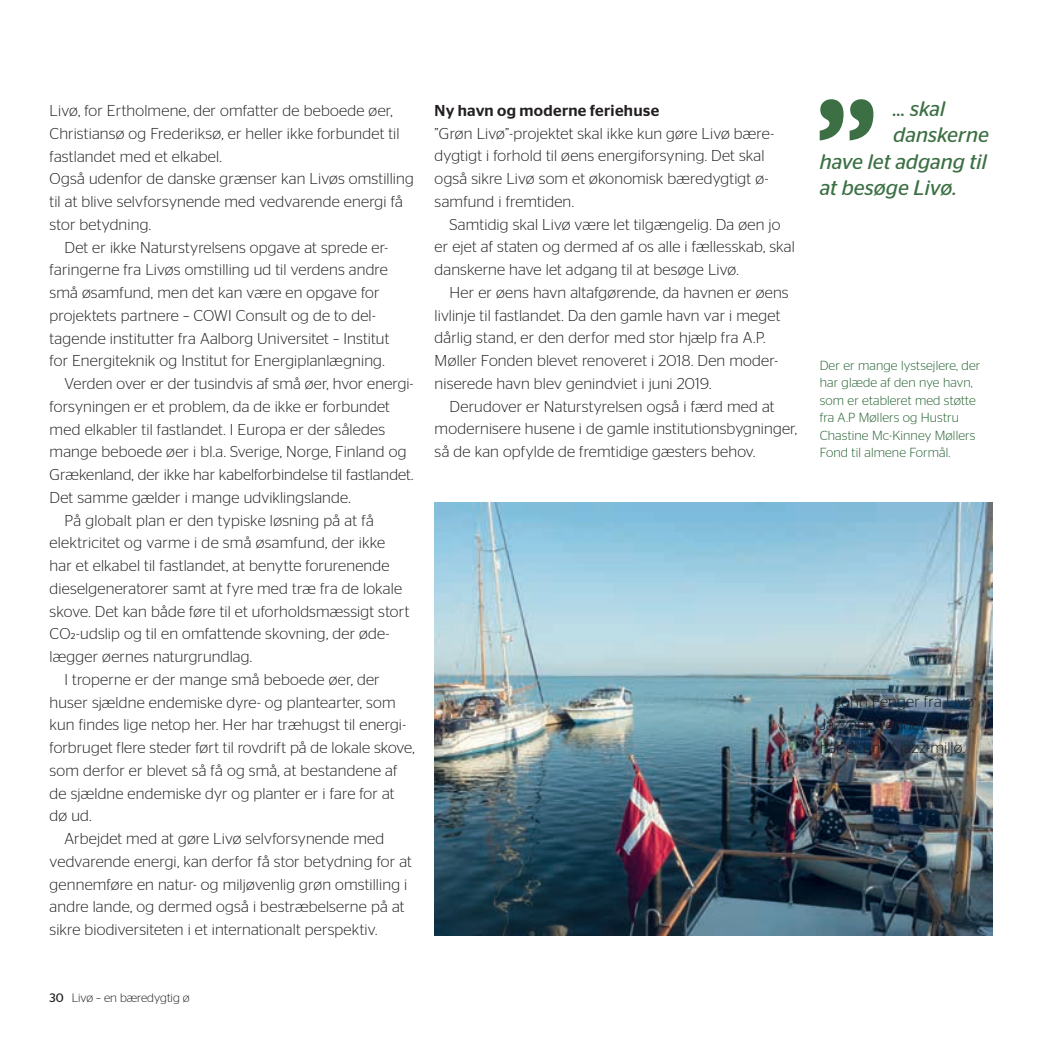
<style>
.page{position:relative;width:1042px;height:1042px;background:#fff}
.page>*{position:absolute;margin:0;border:0;box-sizing:border-box;transform-origin:0 0}
.t1{font:italic 21px "Stag Sans";color:#3c7044}
.t2{font:300 15.75px/22.8px "Stag Sans";letter-spacing:.01em;color:#231f20}
.t3{font:500 15.75px "Stag Sans";letter-spacing:.02em;color:#231f20}
.t4{font:300 13.12px/17.5px "Stag Sans";letter-spacing:.01em;color:#256231}
.t5{font:300 12.25px "Stag Sans";color:#231f20}
.s1{font-weight:400}
</style>
<div class="page">
<img style="left:435px;top:503px;width:557px;height:432px">
<svg style="left:819px;top:99px;width:54px;height:41px"></svg>
<p class="t2" style="left:50px;top:99px;width:345px">Livø, for Ertholmene, der omfatter de beboede øer,</p>
<p class="t2" style="left:50px;top:122px;width:351px">Christiansø og Frederiksø, er heller ikke forbundet til</p>
<p class="t2" style="left:50px;top:144px;width:174px">fastlandet med et elkabel.</p>
<p class="t2" style="left:50px;top:167px;width:366px">Også udenfor de danske grænser kan Livøs omstilling</p>
<p class="t2" style="left:50px;top:190px;width:355px">til at blive selvforsynende med vedvarende energi få</p>
<p class="t2" style="left:50px;top:213px;width:103px">stor betydning.</p>
<p class="t2" style="left:64px;top:235px;width:325px">Det er ikke Naturstyrelsens opgave at sprede er-</p>
<p class="t2" style="left:50px;top:258px;width:340px">faringerne fra Livøs omstilling ud til verdens andre</p>
<p class="t2" style="left:50px;top:281px;width:331px">små øsamfund, men det kan være en opgave for</p>
<p class="t2" style="left:50px;top:304px;width:328px">projektets partnere – COWI Consult og de to del-</p>
<p class="t2" style="left:50px;top:326px;width:341px">tagende institutter fra Aalborg Universitet – Institut</p>
<p class="t2" style="left:50px;top:349px;width:336px">for Energiteknik og Institut for Energiplanlægning.</p>
<p class="t2" style="left:64px;top:372px;width:350px">Verden over er der tusindvis af små øer, hvor energi-</p>
<p class="t2" style="left:50px;top:395px;width:342px">forsyningen er et problem, da de ikke er forbundet</p>
<p class="t2" style="left:50px;top:417px;width:337px">med elkabler til fastlandet. I Europa er der således</p>
<p class="t2" style="left:50px;top:440px;width:358px">mange beboede øer i bl.a. Sverige, Norge, Finland og</p>
<p class="t2" style="left:50px;top:463px;width:365px">Grækenland, der ikke har kabelforbindelse til fastlandet.</p>
<p class="t2" style="left:50px;top:486px;width:303px">Det samme gælder i mange udviklingslande.</p>
<p class="t2" style="left:64px;top:508px;width:311px">På globalt plan er den typiske løsning på at få</p>
<p class="t2" style="left:50px;top:531px;width:337px">elektricitet og varme i de små øsamfund, der ikke</p>
<p class="t2" style="left:50px;top:554px;width:341px">har et elkabel til fastlandet, at benytte forurenende</p>
<p class="t2" style="left:50px;top:577px;width:354px">dieselgeneratorer samt at fyre med træ fra de lokale</p>
<p class="t2" style="left:50px;top:599px;width:361px">skove. Det kan både føre til et uforholdsmæssigt stort</p>
<p class="t2" style="left:50px;top:622px;width:341px">CO2-udslip og til en omfattende skovning, der øde-</p>
<p class="t2" style="left:50px;top:645px;width:204px">lægger øernes naturgrundlag.</p>
<p class="t2" style="left:64px;top:668px;width:317px">I troperne er der mange små beboede øer, der</p>
<p class="t2" style="left:50px;top:690px;width:348px">huser sjældne endemiske dyre- og plantearter, som</p>
<p class="t2" style="left:50px;top:713px;width:358px">kun findes lige netop her. Her har træhugst til energi-</p>
<p class="t2" style="left:50px;top:736px;width:367px">forbruget flere steder ført til rovdrift på de lokale skove,</p>
<p class="t2" style="left:50px;top:758px;width:349px">som derfor er blevet så få og små, at bestandene af</p>
<p class="t2" style="left:50px;top:781px;width:346px">de sjældne endemiske dyr og planter er i fare for at</p>
<p class="t2" style="left:50px;top:804px;width:44px">dø ud.</p>
<p class="t2" style="left:64px;top:827px;width:321px">Arbejdet med at gøre Livø selvforsynende med</p>
<p class="t2" style="left:50px;top:849px;width:364px">vedvarende energi, kan derfor få stor betydning for at</p>
<p class="t2" style="left:50px;top:872px;width:359px">gennemføre en natur- og miljøvenlig grøn omstilling i</p>
<p class="t2" style="left:50px;top:895px;width:356px">andre lande, og dermed også i bestræbelserne på at</p>
<p class="t2" style="left:50px;top:918px;width:329px">sikre biodiversiteten i et internationalt perspektiv.</p>
<p class="t3" style="left:435px;top:101px;width:226px">Ny havn og moderne feriehuse</p>
<p class="t2" style="left:435px;top:121px;width:341px">”Grøn Livø”-projektet skal ikke kun gøre Livø bære&shy;dygtigt i forhold til øens energiforsyning. Det skal også sikre Livø som et økonomisk bæredygtigt ø-- samfund i fremtiden.</p>
<p class="t2" style="left:435px;top:212px;width:362px;text-indent:15px">Samtidig skal Livø være let tilgængelig. Da øen jo er ejet af staten og dermed af os alle i fællesskab, skal danskerne have let adgang til at besøge Livø.</p>
<p class="t2" style="left:435px;top:281px;width:355px;text-indent:15px">Her er øens havn altafgørende, da havnen er øens livlinje til fastlandet. Da den gamle havn var i meget dårlig stand, er den derfor med stor hjælp fra A.P.<br>Møller Fonden blevet renoveret i 2018. Den moder&shy;niserede havn blev genindviet i juni 2019.</p>
<p class="t2" style="left:435px;top:394px;width:364px;text-indent:15px">Derudover er Naturstyrelsen også i færd med at modernisere husene i de gamle institutionsbygninger, så de kan opfylde de fremtidige gæsters behov.</p>
<p class="t5" style="left:50px;top:991px;width:141px"><span class="s1">30</span> Livø – en bæredygtig ø</p>
<h1 class="t1" style="left:893px;top:97px;width:54px">… skal</h1>
<h1 class="t1" style="left:893px;top:123px;width:97px">danskerne</h1>
<h1 class="t1" style="left:819px;top:149px;width:169px">have let adgang til</h1>
<h1 class="t1" style="left:819px;top:176px;width:138px">at besøge Livø.</h1>
<p class="t4" style="left:819px;top:356px;width:162px">Der er mange lystsejlere, der har glæde af den nye havn, som er etableret med støtte fra A.P Møllers og Hustru<br>Chastine Mc-Kinney Møllers<br>Fond til almene Formål.</p>
<p class="t2" style="left:819px;top:690px;width:156px;text-indent:15px">John Fenger fra Livø<br>Jazzens Venner: – Livø har et unikt jazz-miljø.</p>
</div>
